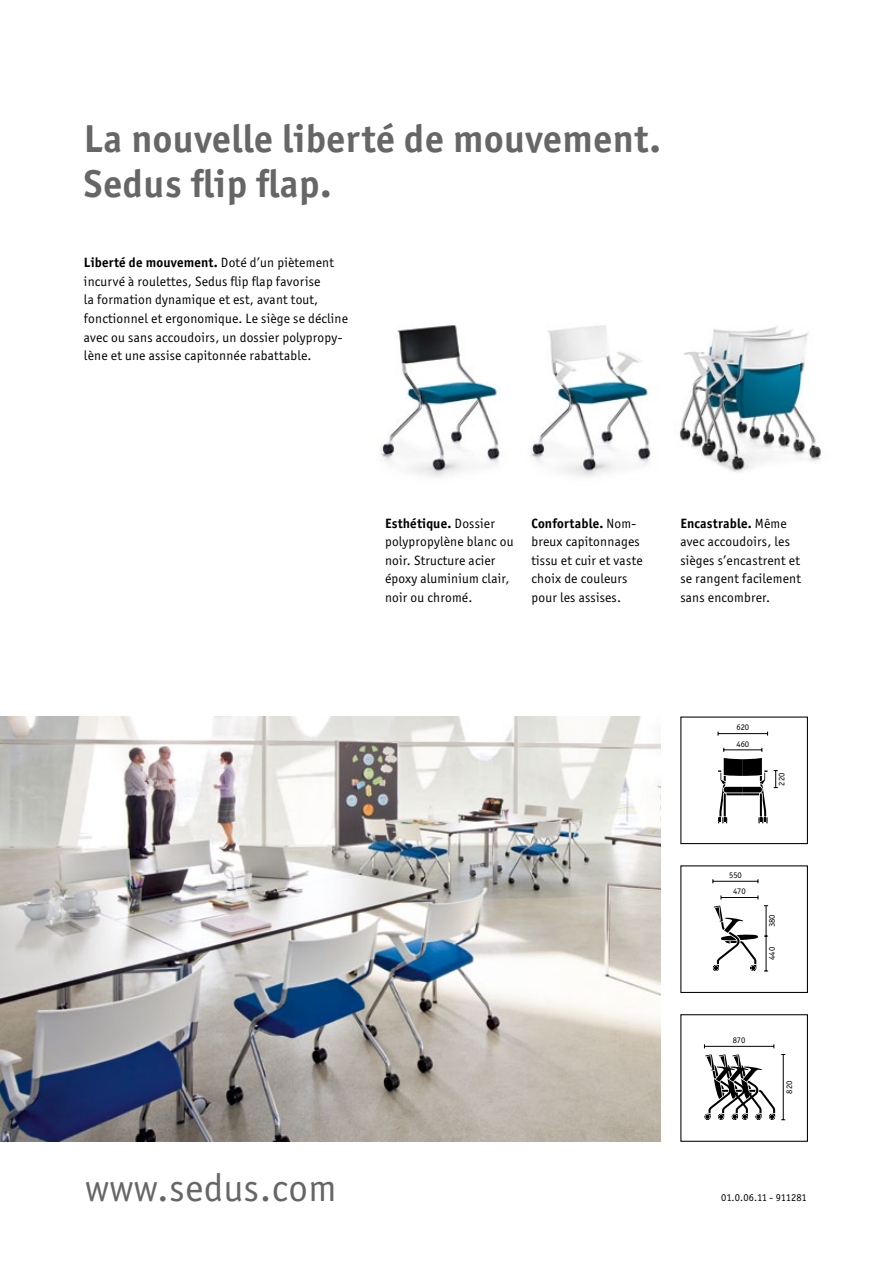
<style>
.page{position:relative;width:893px;height:1263px;background:#fff}
.page>*{position:absolute;margin:0;border:0;box-sizing:border-box;transform-origin:0 0}
.t1{font:700 39px/45px "Officina San Itc T";letter-spacing:.015em;color:#666}
.t2{font:39px "Officina San Itc T";letter-spacing:.015em;color:#666}
.t3{font:13.5px/18.6px "Officina San Itc T";letter-spacing:.015em;color:#000}
.t4{font:10.5px "Officina San Itc T";letter-spacing:-.005em;color:#000}
.t5{font:8.55px "Officina San Itc T";color:#000}
.s1{font-weight:700}
</style>
<div class="page">
<img style="left:380px;top:325px;width:120px;height:152px">
<img style="left:531px;top:325px;width:120px;height:152px">
<img style="left:679px;top:326px;width:142px;height:147px">
<svg style="left:718px;top:758px;width:50px;height:65px"></svg>
<hr style="left:724px;top:750px;width:38px;height:1px;background:#000">
<hr style="left:718px;top:733px;width:50px;height:1px;background:#000">
<svg style="left:774px;top:770px;width:4px;height:18px"></svg>
<div style="left:680px;top:716px;width:128px;height:128px;border:1px solid #000"></div>
<svg style="left:704px;top:1054px;width:71px;height:66px"></svg>
<hr style="left:704px;top:1046px;width:70px;height:1px;background:#000">
<hr style="left:783px;top:1054px;width:1px;height:66px;background:#000">
<div style="left:680px;top:1014px;width:128px;height:128px;border:1px solid #000"></div>
<svg style="left:713px;top:905px;width:45px;height:66px"></svg>
<hr style="left:721px;top:897px;width:37px;height:1px;background:#000">
<hr style="left:713px;top:881px;width:45px;height:1px;background:#000">
<hr style="left:766px;top:906px;width:1px;height:65px;background:#000">
<div style="left:680px;top:865px;width:128px;height:128px;border:1px solid #000"></div>
<img style="left:0;top:716px;width:661px;height:426px">
<h1 class="t1" style="left:84px;top:116px;width:578px">La nouvelle liberté de mouvement.<br>Sedus flip flap.</h1>
<p class="t3" style="left:84px;top:253px;width:266px"><span class="s1">Liberté de mouvement.</span> Doté d’un piètement incurvé à roulettes, Sedus flip flap favorise<br>la formation dynamique et est, avant tout, fonctionnel et ergonomique. Le siège se décline avec ou sans accoudoirs, un dossier polypropy&shy;lène et une assise capitonnée rabattable.</p>
<h1 class="t2" style="left:85px;top:1165px;width:253px">www.sedus.com</h1>
<p class="t3" style="left:385px;top:514px;width:130px"><span class="s1">Esthétique.</span> Dossier polypropylène blanc ou noir. Structure acier époxy aluminium clair, noir ou chromé.</p>
<p class="t3" style="left:532px;top:514px;width:113px"><span class="s1">Confortable.</span> Nom&shy;breux capitonnages tissu et cuir et vaste choix de couleurs pour les assises.</p>
<p class="t3" style="left:680px;top:514px;width:122px"><span class="s1">Encastrable.</span> Même avec accoudoirs, les sièges s’encastrent et se rangent facilement sans encombrer.</p>
<p class="t5" style="left:736px;top:722px;width:14px">620</p>
<p class="t5" style="left:736px;top:739px;width:14px">460</p>
<p class="t5" style="left:777px;top:786px;width:14px;rotate:-90deg">220</p>
<p class="t5" style="left:729px;top:870px;width:14px">550</p>
<p class="t5" style="left:733px;top:886px;width:14px">470</p>
<p class="t5" style="left:767px;top:927px;width:14px;rotate:-90deg">380</p>
<p class="t5" style="left:767px;top:960px;width:15px;rotate:-90deg">440</p>
<p class="t5" style="left:733px;top:1035px;width:14px">870</p>
<p class="t5" style="left:784px;top:1093px;width:14px;rotate:-90deg">820</p>
<p class="t4" style="left:721px;top:1192px;width:87px">01.0.06.11 - 911281</p>
</div>
